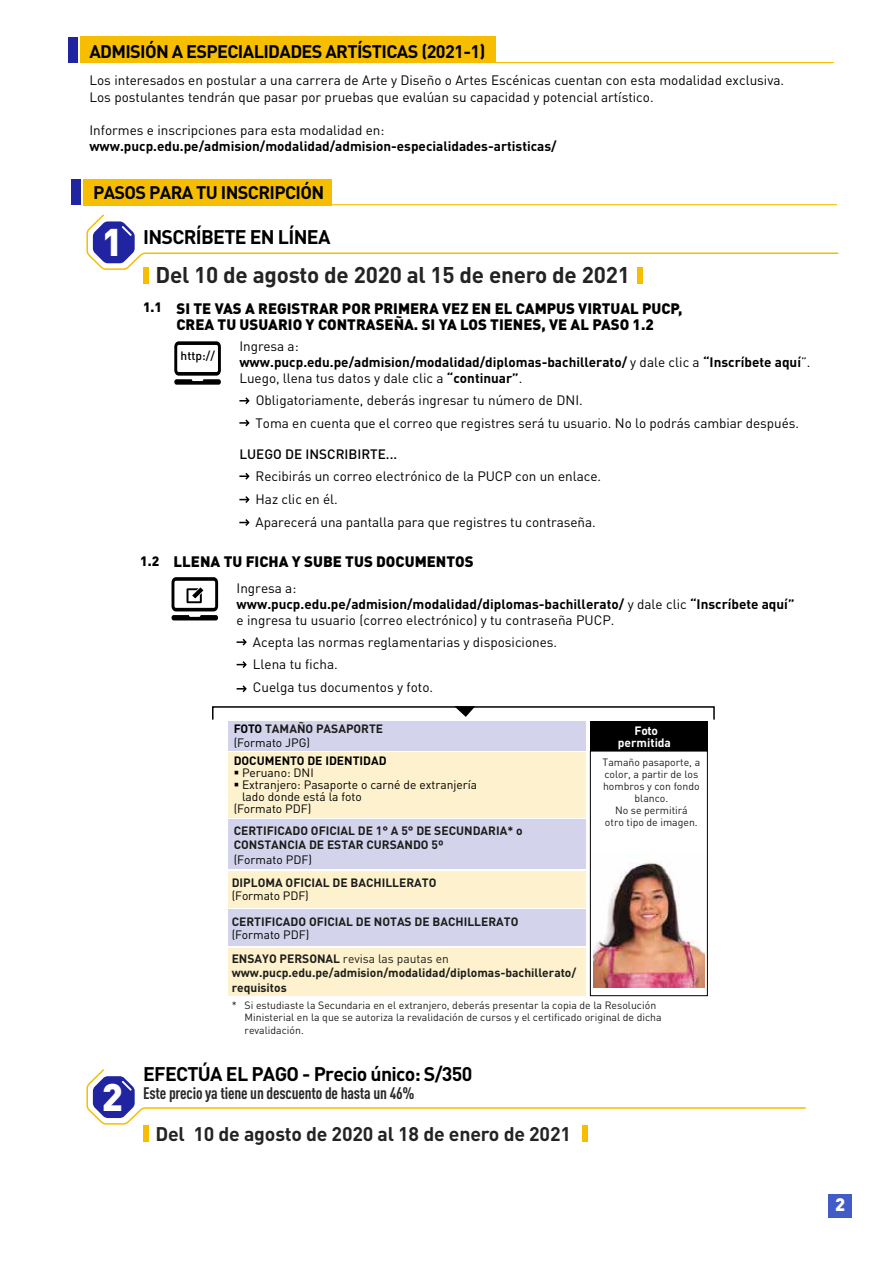
<style>
.page{position:relative;width:893px;height:1263px;background:#fff}
.page>*{position:absolute;margin:0;border:0;box-sizing:border-box;transform-origin:0 0}
.t1{font:900 38.1px "DINOT";color:#fff}
.t2{font:700 22.5px "DINOT";letter-spacing:-.01em;color:#222422}
.t3{font:700 19.5px "DINOT";letter-spacing:-.035em;color:#000}
.t4{font:700 19.5px "DINOT";letter-spacing:-.01em;color:#222422}
.t5{font:700 18px "DINOT";letter-spacing:-.035em;color:#000}
.t6{font:900 18px "DINOT";color:#fff}
.t7{font:700 condensed 16.5px "DINOT";letter-spacing:-.01em;color:#272927}
.t8{font:900 15px/16.5px "DINOT";color:#000}
.t9{font:13.5px/22.4px "DINOT";color:#000}
.t10{font:700 13.5px/16.2px "DINOT";color:#000}
.t11{font:500 13.5px "DINOT";color:#000}
.t12{font:900 13.5px "DINOT";color:#000}
.t13{font:700 12px/14.4px "DINOT";color:#1d1d1b}
.t14{font:12px "DINOT";color:#000}
.t15{font:12px/24px "DINOT";color:#1d1d1b}
.t16{font:700 12px "DINOT";color:#000}
.t17{font:700 12px/12px "DINOT";color:#fff;text-align:center}
.t18{font:500 12px "DINOT";color:#000}
.t19{font:10.5px/12px "DINOT";color:#1d1d1b}
.s1{font-weight:900;font-size:38.1px;color:#fff}
.s2{font-weight:400}
.s3{font-size:13.5px}
.s4{color:#000}
.s5{font-weight:400;color:#000}
.s6{font-weight:700}
</style>
<div class="page">
<div style="left:80px;top:37px;width:415px;height:26px;background:#f7be00"></div>
<hr style="left:187px;top:62px;width:647px;height:1px;background:#f7be00">
<div style="left:68px;top:37px;width:10px;height:26px;background:#2024a0"></div>
<svg style="left:237px;top:638px;width:10px;height:8px"></svg>
<svg style="left:237px;top:661px;width:10px;height:7px"></svg>
<svg style="left:237px;top:685px;width:10px;height:8px"></svg>
<div style="left:212px;top:706px;width:503px;height:14px;border:2px solid #000"></div>
<svg style="left:454px;top:706px;width:21px;height:11px"></svg>
<div style="left:228px;top:721px;width:357px;height:29px;background:#d3d4ec"></div>
<div style="left:229px;top:752px;width:357px;height:66px;background:#fdf2cd"></div>
<div style="left:229px;top:871px;width:357px;height:36px;background:#fdf2cd"></div>
<div style="left:229px;top:819px;width:357px;height:50px;background:#d3d4ec"></div>
<div style="left:229px;top:909px;width:357px;height:37px;background:#d3d4ec"></div>
<div style="left:229px;top:948px;width:357px;height:48px;background:#fdf2cd"></div>
<div style="left:590px;top:721px;width:118px;height:30px;background:#000"></div>
<img style="left:593px;top:862px;width:111px;height:125px">
<div style="left:590px;top:751px;width:118px;height:245px;border:1px solid #000"></div>
<svg style="left:172px;top:577px;width:46px;height:43px"></svg>
<div style="left:828px;top:1194px;width:24px;height:23px;background:#425cc7"></div>
<div style="left:143px;top:1125px;width:5px;height:17px;background:#f7be00"></div>
<div style="left:582px;top:1125px;width:6px;height:17px;background:#f7be00"></div>
<svg style="left:86px;top:1069px;width:720px;height:56px"></svg>
<div style="left:83px;top:179px;width:248px;height:26px;background:#f7be00"></div>
<hr style="left:190px;top:204px;width:647px;height:1px;background:#f7be00">
<div style="left:71px;top:179px;width:10px;height:26px;background:#2024a0"></div>
<svg style="left:239px;top:397px;width:11px;height:8px"></svg>
<svg style="left:239px;top:419px;width:11px;height:8px"></svg>
<svg style="left:239px;top:473px;width:11px;height:7px"></svg>
<svg style="left:239px;top:496px;width:11px;height:7px"></svg>
<svg style="left:239px;top:519px;width:11px;height:7px"></svg>
<svg style="left:174px;top:341px;width:47px;height:44px"></svg>
<svg style="left:86px;top:214px;width:753px;height:57px"></svg>
<div style="left:143px;top:267px;width:5px;height:16px;background:#f7be00"></div>
<div style="left:637px;top:267px;width:5px;height:16px;background:#f7be00"></div>
<h3 class="t5" style="left:89px;top:40px;width:398px">ADMISIÓN A ESPECIALIDADES ARTÍSTICAS (2021-1)</h3>
<p class="t9" style="left:89px;top:72px;width:696px;line-height:16.5px">Los interesados en postular a una carrera de Arte y Diseño o Artes Escénicas cuentan con esta modalidad exclusiva.<br>Los postulantes tendrán que pasar por pruebas que evalúan su capacidad y potencial artístico.</p>
<p class="t9" style="left:89px;top:118px;width:297px">Informes e inscripciones para esta modalidad en:</p>
<p class="t10" style="left:89px;top:138px;width:469px">www.pucp.edu.pe/admision/modalidad/admision-especialidades-artisticas/</p>
<h3 class="t5" style="left:93px;top:180px;width:233px">PASOS PARA TU INSCRIPCIÓN</h3>
<h3 class="t3" style="left:102px;top:224px;width:230px"><span class="s1">1</span> INSCRÍBETE EN LÍNEA</h3>
<h2 class="t2" style="left:155px;top:260px;width:476px">Del 10 de agosto de 2020 al 15 de enero de 2021</h2>
<p class="t12" style="left:143px;top:298px;width:20px">1.1</p>
<p class="t8" style="left:176px;top:299px;width:508px">SI TE VAS A REGISTRAR POR PRIMERA VEZ EN EL CAMPUS VIRTUAL PUCP,<br>CREA TU USUARIO Y CONTRASEÑA. SI YA LOS TIENES, VE AL PASO 1.2</p>
<p class="t18" style="left:181px;top:348px;width:36px">http://</p>
<p class="t10" style="left:239px;top:337px;width:573px"><span class="s2">Ingresa a:<br></span>www.pucp.edu.pe/admision/modalidad/diplomas-bachillerato/ <span class="s2">y dale clic a</span> “Inscríbete aquí<span class="s2">”.<br>Luego, llena tus datos y dale clic a</span> “continuar”<span class="s2">.</span></p>
<p class="t9" style="left:256px;top:412px;width:545px">Toma en cuenta que el correo que registres será tu usuario. No lo podrás cambiar después.</p>
<p class="t9" style="left:256px;top:389px;width:328px">Obligatoriamente, deberás ingresar tu número de DNI.</p>
<p class="t11" style="left:239px;top:445px;width:159px">LUEGO DE INSCRIBIRTE...</p>
<p class="t9" style="left:256px;top:464px;width:347px;line-height:23.1px">Recibirás un correo electrónico de la PUCP con un enlace.<br>Haz clic en él.<br>Aparecerá una pantalla para que registres tu contraseña.</p>
<p class="t8" style="left:140px;top:553px;width:335px"><span class="s3">1.2</span> LLENA TU FICHA Y SUBE TUS DOCUMENTOS</p>
<p class="t10" style="left:237px;top:580px;width:559px"><span class="s2">Ingresa a:<br></span>www.pucp.edu.pe/admision/modalidad/diplomas-bachillerato/ <span class="s2">y dale clic</span> “Inscríbete aquí” <span class="s2">e ingresa tu usuario (correo electrónico) y tu contraseña PUCP.</span></p>
<p class="t9" style="left:253px;top:631px;width:306px">Acepta las normas reglamentarias y disposiciones.<br>Llena tu ficha.<br>Cuelga tus documentos y foto.</p>
<p class="t13" style="left:234px;top:721px;width:151px;line-height:13.5px"><span class="s4">FOTO</span> TAMAÑO PASAPORTE <span class="s5">(Formato JPG)</span></p>
<p class="t16" style="left:234px;top:753px;width:154px">DOCUMENTO DE IDENTIDAD</p>
<p class="t14" style="left:234px;top:765px;width:82px">▪ Peruano: DNI</p>
<p class="t14" style="left:234px;top:777px;width:245px">▪ Extranjero: Pasaporte o carné de extranjería</p>
<p class="t14" style="left:242px;top:789px;width:121px">lado donde está la foto</p>
<p class="t14" style="left:234px;top:801px;width:79px">(Formato PDF)</p>
<p class="t17" style="left:618px;top:724px;width:55px">Foto permitida</p>
<p class="t19" style="left:603px;top:756px;width:99px;text-align:center">Tamaño pasaporte, a color, a partir de los hombros y con fondo blanco.<br>No se permitirá<br>otro tipo de imagen.</p>
<p class="t13" style="left:234px;top:823px;width:290px">CERTIFICADO OFICIAL DE 1° A 5° DE SECUNDARIA* o<br>CONSTANCIA DE ESTAR CURSANDO 5º</p>
<p class="t14" style="left:234px;top:852px;width:80px">(Formato PDF)</p>
<p class="t13" style="left:232px;top:875px;width:206px">DIPLOMA OFICIAL DE BACHILLERATO</p>
<p class="t14" style="left:232px;top:888px;width:79px">(Formato PDF)</p>
<p class="t13" style="left:232px;top:914px;width:288px">CERTIFICADO OFICIAL DE NOTAS DE BACHILLERATO</p>
<p class="t15" style="left:232px;top:922px;width:219px"><span class="s4">(Formato PDF)<br></span><span class="s6">ENSAYO PERSONAL</span> revisa las pautas en</p>
<p class="t13" style="left:232px;top:965px;width:346px">www.pucp.edu.pe/admision/modalidad/diplomas-bachillerato/ requisitos</p>
<h1 class="t1" style="left:102px;top:1071px;width:23px">2</h1>
<p class="t19" style="left:245px;top:998px;width:419px;line-height:12.6px;text-indent:-13px">* Si estudiaste la Secundaria en el extranjero, deberás presentar la copia de la Resolución<br>Ministerial en la que se autoriza la revalidación de cursos y el certificado original de dicha revalidación.</p>
<h3 class="t3" style="left:143px;top:1061px;width:331px">EFECTÚA EL PAGO - Precio único: S/350</h3>
<p class="t7" style="left:143px;top:1083px;width:273px">Este precio ya tiene un descuento de hasta un 46%</p>
<h3 class="t4" style="left:155px;top:1121px;width:417px">Del 10 de agosto de 2020 al 18 de enero de 2021</h3>
<h3 class="t6" style="left:835px;top:1193px;width:12px">2</h3>
</div>
